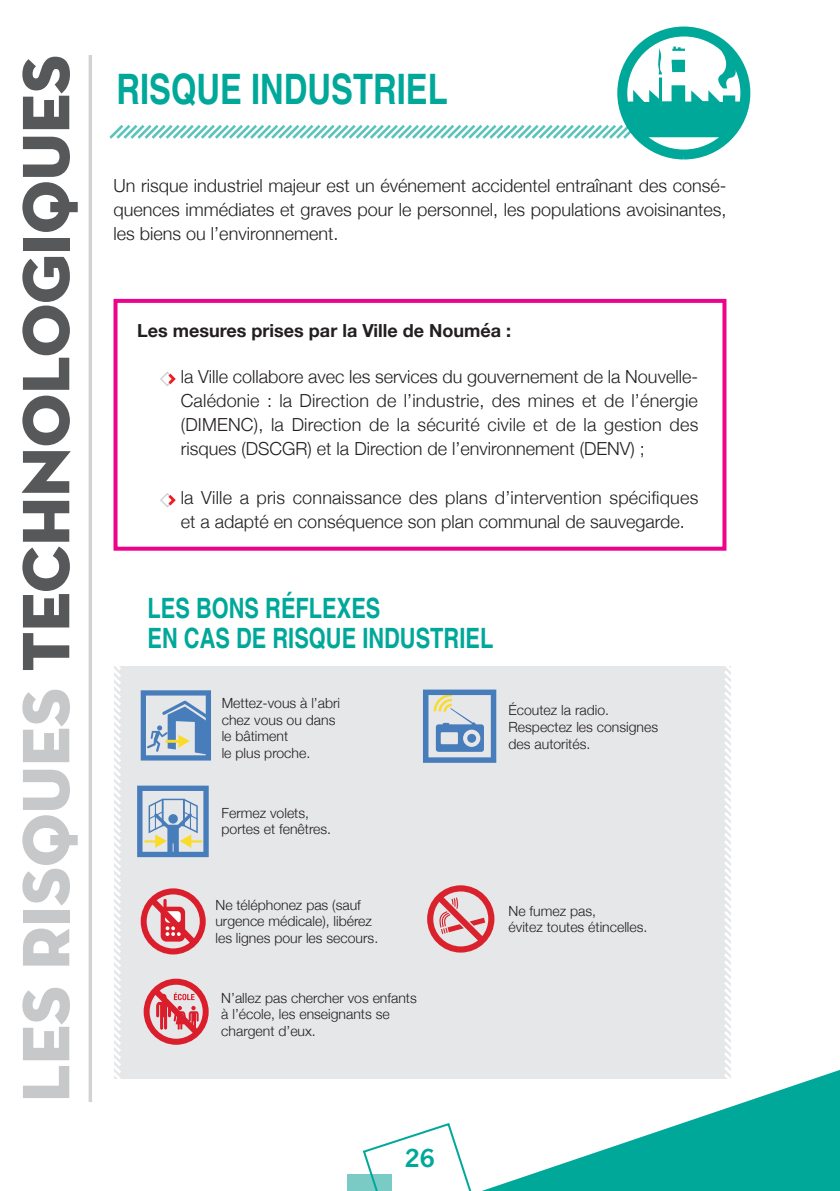
<style>
.page{position:relative;width:840px;height:1191px;background:#fff}
.page>*{position:absolute;margin:0;border:0;box-sizing:border-box;transform-origin:0 0}
.t1{font:68.2px "Neutra Disp Titling";color:#57585a}
.t2{font:700 condensed 42px "Helvetica";color:#00a89a;scale:.95 1}
.t3{font:700 condensed 28px/29.6px "Helvetica";color:#00a89a;scale:.95 1}
.t4{font:700 24px "News Gothic";color:#00a89a}
.t5{font:300 18px/24px "Helvetica Neue";color:#231f20;text-align:justify}
.t6{font:700 18px "Helvetica Neue";color:#231f20}
.t7{font:300 14px/16.8px "Helvetica Neue";color:#231f20}
.s1{color:#c7c8ca}
</style>
<div class="page">
<div style="left:113px;top:299px;width:613px;height:251px;border:4px solid #ed028c"></div>
<div style="left:114px;top:666px;width:616px;height:413px;background:#e6e7e9"></div>
<svg style="left:724px;top:666px;width:7px;height:403px"></svg>
<svg style="left:114px;top:666px;width:7px;height:413px"></svg>
<svg style="left:482px;top:1069px;width:357px;height:122px"></svg>
<hr style="left:89px;top:55px;width:3px;height:1047px;background:#d1d2d4">
<svg style="left:160px;top:371px;width:16px;height:15px"></svg>
<svg style="left:160px;top:493px;width:16px;height:15px"></svg>
<div style="left:347px;top:1174px;width:44px;height:17px;background:#7acbc6"></div>
<svg style="left:362px;top:1123px;width:110px;height:68px"></svg>
<div style="left:617px;top:27px;width:133px;height:132px;border:10px solid #00a89a;border-radius:50%"></div>
<svg style="left:109px;top:47px;width:633px;height:95px"></svg>
<svg style="left:423px;top:689px;width:73px;height:74px"></svg>
<svg style="left:137px;top:785px;width:72px;height:72px"></svg>
<svg style="left:143px;top:978px;width:65px;height:66px"></svg>
<svg style="left:141px;top:888px;width:64px;height:66px"></svg>
<svg style="left:427px;top:885px;width:67px;height:67px"></svg>
<svg style="left:141px;top:690px;width:70px;height:70px"></svg>
<h1 class="t1" style="left:3px;top:1102px;width:1048px;rotate:-90deg"><span class="s1">LES RISQUES</span> TECHNOLOGIQUES</h1>
<h2 class="t2" style="left:116px;top:64px;width:350px">RISQUE INDUSTRIEL</h2>
<p class="t5" style="left:113px;top:172px;width:614px">Un risque industriel majeur est un événement accidentel entraînant des consé&shy;quences immédiates et graves pour le personnel, les populations avoisinantes, les biens ou l’environnement.</p>
<p class="t6" style="left:137px;top:317px;width:375px">Les mesures prises par la Ville de Nouméa :</p>
<p class="t5" style="left:181px;top:363px;width:519px">la Ville collabore avec les services du gouvernement de la Nouvelle-Calédonie : la Direction de l’industrie, des mines et de l’énergie (DIMENC), la Direction de la sécurité civile et de la gestion des risques (DSCGR) et la Direction de l’environnement (DENV) ;</p>
<p class="t5" style="left:181px;top:484px;width:518px">la Ville a pris connaissance des plans d’intervention spécifiques et a adapté en conséquence son plan communal de sauvegarde.</p>
<h3 class="t3" style="left:147px;top:593px;width:365px">LES BONS RÉFLEXES<br>EN CAS DE RISQUE INDUSTRIEL</h3>
<p class="t7" style="left:221px;top:693px;width:120px">Mettez-vous à l’abri chez vous ou dans le bâtiment<br>le plus proche.</p>
<p class="t7" style="left:221px;top:803px;width:111px">Fermez volets, portes et fenêtres.</p>
<p class="t7" style="left:508px;top:701px;width:151px">Écoutez la radio.<br>Respectez les consignes des autorités.</p>
<p class="t7" style="left:215px;top:895px;width:164px">Ne téléphonez pas (sauf urgence médicale), libérez les lignes pour les secours.</p>
<p class="t7" style="left:508px;top:901px;width:140px">Ne fumez pas,<br>évitez toutes étincelles.</p>
<p class="t7" style="left:221px;top:988px;width:197px">N’allez pas chercher vos enfants à l’école, les enseignants se chargent d’eux.</p>
<h3 class="t4" style="left:405px;top:1143px;width:31px">26</h3>
</div>
